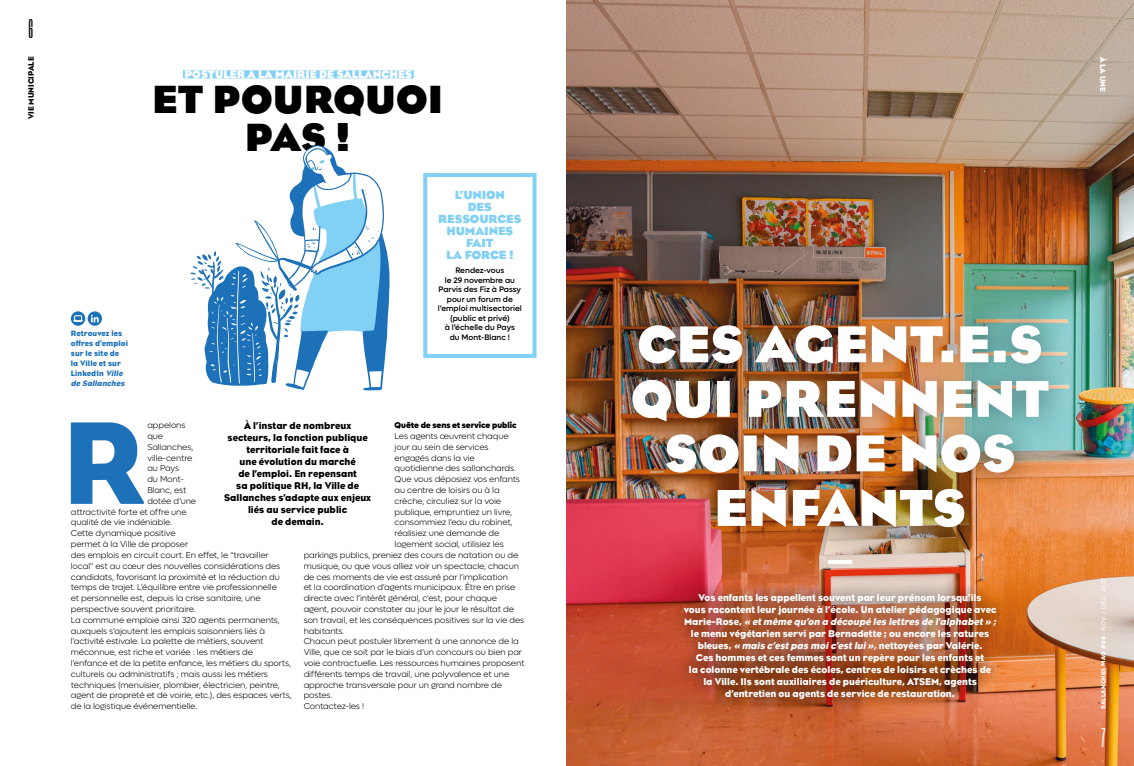
<style>
.page{position:relative;width:1134px;height:766px;background:#fff}
.page>*{position:absolute;margin:0;border:0;box-sizing:border-box;transform-origin:0 0}
.t1{font:120px "Eagle";color:#1d71b8}
.titre{font:700 52.9px/54.5px "Eagle";color:#fff;text-align:center}
.titre-2{font:700 40.1px/37.8px "Eagle";color:#000;text-align:center}
.t2{font:500 20px "Tusker Grotesk 2500";color:#000}
.t3{font:500 20px "Tusker Grotesk 2500";color:#fff}
.t4{font:700 12px/12px "Eagle";letter-spacing:-.01em;color:#83d0f5;text-align:center}
.t5{font:700 11px "Eagle";color:#fff}
.t6{font:10px/12px "Eagle";color:#fff;text-align:center}
.t7{font:10px/12px "Eagle";color:#000;text-align:center}
.t8{font:300 8.5px/10.8px "Lufga";letter-spacing:-.01em;color:#000}
.t9{font:900 8.5px "Lufga";letter-spacing:-.01em;color:#000}
.t10{font:500 8px/9.5px "Lufga";color:#000;text-align:center}
.body{font:8px/10px "Eagle";letter-spacing:.01em;color:#1d71b8}
.rubrique{font:8px "Eagle";color:#000}
.rubrique-2{font:8px "Eagle";color:#fff}
.t11{font:800 6px "Lufga";letter-spacing:.05em;color:#fff}
.s1{font-style:italic}
.s2{font-weight:400}
</style>
<div class="page">
<img style="left:567px;top:0;width:567px;height:765px">
<div style="left:608px;top:301px;width:465px;height:250px;background:#000;opacity:.4"></div>
<div style="left:672px;top:581px;width:336px;height:129px;background:#000;opacity:.75"></div>
<hr style="left:828px;top:560px;width:24px;height:4px;background:#fff">
<div style="left:183px;top:70px;width:231px;height:8px;background:#83d0f5"></div>
<div style="left:71px;top:311px;width:14px;height:15px;background:#1d71b8;border-radius:50%"></div>
<svg style="left:73px;top:315px;width:10px;height:7px"></svg>
<svg style="left:88px;top:311px;width:14px;height:15px"></svg>
<svg style="left:91px;top:314px;width:8px;height:8px"></svg>
<div style="left:423px;top:173px;width:113px;height:185px;border:4px solid #83d0f5"></div>
<svg style="left:190px;top:145px;width:200px;height:246px"></svg>
<h3 class="t2" style="left:28px;top:17px;width:6px">6</h3>
<p class="rubrique" style="left:26px;top:119px;width:64px;rotate:-90deg">VIE MUNICIPALE</p>
<p class="t5" style="left:184px;top:68px;width:229px">POSTULER À LA MAIRIE DE SALLANCHES</p>
<p class="body" style="left:71px;top:328px;width:59px">Retrouvez les offres d’emploi sur le site de la Ville et sur<br>LinkedIn <span class="s1">Ville de Sallanches</span></p>
<p class="titre-2" style="left:152px;top:79px;width:293px">ET POURQUOI<br>PAS !</p>
<p class="t4" style="left:438px;top:189px;width:85px">L’UNION<br>DES<br>RESSOURCES<br>HUMAINES<br>FAIT<br>LA FORCE !</p>
<p class="t10" style="left:438px;top:265px;width:85px">Rendez-vous<br>le 29 novembre au<br>Parvis des Fiz à Passy pour un forum de l’emploi multisectoriel (public et privé)<br>à l’échelle du Pays<br>du Mont-Blanc !</p>
<p class="t7" style="left:224px;top:419px;width:148px">À l’instar de nombreux secteurs, la fonction publique territoriale fait face à<br>une évolution du marché<br>de l’emploi. En repensant<br>sa politique RH, la Ville de<br>Sallanches s’adapte aux enjeux liés au service public<br>de demain.</p>
<p class="t9" style="left:395px;top:420px;width:123px">Quête de sens et service public</p>
<p class="t8" style="left:395px;top:430px;width:115px">Les agents œuvrent chaque</p>
<p class="t8" style="left:395px;top:441px;width:96px">jour au sein de services</p>
<p class="t8" style="left:395px;top:452px;width:82px">engagés dans la vie</p>
<p class="t8" style="left:395px;top:463px;width:123px">quotidienne des sallanchards.</p>
<p class="t8" style="left:395px;top:474px;width:127px">Que vous déposiez vos enfants</p>
<p class="t8" style="left:395px;top:484px;width:107px">au centre de loisirs ou à la</p>
<p class="t8" style="left:395px;top:495px;width:108px">crèche, circuliez sur la voie</p>
<p class="t8" style="left:395px;top:506px;width:119px">publique, empruntiez un livre,</p>
<p class="t8" style="left:395px;top:517px;width:119px">consommiez l’eau du robinet,</p>
<p class="t8" style="left:395px;top:528px;width:106px">réalisiez une demande de</p>
<p class="t8" style="left:395px;top:538px;width:111px">logement social, utilisiez les</p>
<p class="t8" style="left:304px;top:549px;width:216px">parkings publics, preniez des cours de natation ou de</p>
<p class="t8" style="left:304px;top:560px;width:217px">musique, ou que vous alliez voir un spectacle, chacun</p>
<p class="t8" style="left:304px;top:571px;width:206px">de ces moments de vie est assuré par l’implication</p>
<p class="t8" style="left:304px;top:582px;width:213px">et la coordination d’agents municipaux. Être en prise</p>
<p class="t8" style="left:304px;top:592px;width:195px">directe avec l’intérêt général, c'est, pour chaque</p>
<p class="t8" style="left:304px;top:603px;width:212px">agent, pouvoir constater au jour le jour le résultat de</p>
<p class="t8" style="left:304px;top:614px;width:222px">son travail, et les conséquences positives sur la vie des</p>
<p class="t8" style="left:304px;top:625px;width:42px">habitants.</p>
<p class="t8" style="left:304px;top:636px;width:222px">Chacun peut postuler librement à une annonce de la Ville, que ce soit par le biais d’un concours ou bien par voie contractuelle. Les ressources humaines proposent différents temps de travail, une polyvalence et une approche transversale pour un grand nombre de postes.<br>Contactez-les !</p>
<p class="t1" style="left:62px;top:388px;width:85px">R</p>
<p class="t8" style="left:147px;top:420px;width:40px">appelons</p>
<p class="t8" style="left:147px;top:430px;width:17px">que</p>
<p class="t8" style="left:147px;top:441px;width:47px">Sallanches,</p>
<p class="t8" style="left:147px;top:452px;width:46px">ville-centre</p>
<p class="t8" style="left:147px;top:463px;width:33px">au Pays</p>
<p class="t8" style="left:147px;top:474px;width:38px">du Mont-</p>
<p class="t8" style="left:147px;top:484px;width:40px">Blanc, est</p>
<p class="t8" style="left:147px;top:495px;width:50px">dotée d’une</p>
<p class="t8" style="left:71px;top:506px;width:117px">attractivité forte et offre une</p>
<p class="t8" style="left:71px;top:517px;width:103px">qualité de vie indéniable.</p>
<p class="t8" style="left:71px;top:528px;width:106px">Cette dynamique positive</p>
<p class="t8" style="left:71px;top:538px;width:119px">permet à la Ville de proposer</p>
<p class="t8" style="left:71px;top:549px;width:199px">des emplois en circuit court. En effet, le "travailler</p>
<p class="t8" style="left:71px;top:560px;width:211px">local" est au cœur des nouvelles considérations des</p>
<p class="t8" style="left:71px;top:571px;width:210px">candidats, favorisant la proximité et la réduction du</p>
<p class="t8" style="left:71px;top:582px;width:208px">temps de trajet. L’équilibre entre vie professionnelle</p>
<p class="t8" style="left:71px;top:592px;width:191px">et personnelle est, depuis la crise sanitaire, une</p>
<p class="t8" style="left:71px;top:603px;width:126px">perspective souvent prioritaire.</p>
<p class="t8" style="left:71px;top:614px;width:222px">La commune emploie ainsi 320 agents permanents, auxquels s’ajoutent les emplois saisonniers liés à l’activité estivale. La palette de métiers, souvent méconnue, est riche et variée : les métiers de l’enfance et de la petite enfance, les métiers du sports, culturels ou administratifs ; mais aussi les métiers techniques (menuisier, plombier, électricien, peintre, agent de propreté et de voirie, etc.), des espaces verts, de la logistique événementielle.</p>
<p class="rubrique-2" style="left:1108px;top:57px;width:37px;rotate:90deg">À LA UNE</p>
<p class="titre" style="left:631px;top:316px;width:420px">CES AGENT.E.S<br>QUI PRENNENT<br>SOIN DE NOS<br>ENFANTS</p>
<p class="t6" style="left:684px;top:591px;width:316px">Vos enfants les appellent souvent par leur prénom lorsqu’ils<br>vous racontent leur journée à l’école. Un atelier pédagogique avec M a r i e - Ro s e , <span class="s1">« etmême qu’on a découpé les lettres de l’alphabet » ; </span>le menu végétarien servi par Bernadette ; ou encore les ratures bleues, <span class="s1">«mais c’estpas moic’estlui»,</span>nettoyées par Valérie.</p>
<p class="t6" style="left:689px;top:651px;width:304px">Ces hommes et ces femmes sont un repère pour les enfants et<br>la colonne vertébrale des écoles, centres de loisirs et crèches de la Ville. Ils sont auxiliaires de puériculture, ATSEM, agents d’entretien ou agents de service de restauration.</p>
<p class="t11" style="left:1100px;top:709px;width:133px;rotate:-90deg">SALLANCHES MAG #04 <span class="s2">• NOV. &gt; DÉC. 2022</span></p>
<p class="t3" style="left:1101px;top:725px;width:6px">7</p>
</div>
